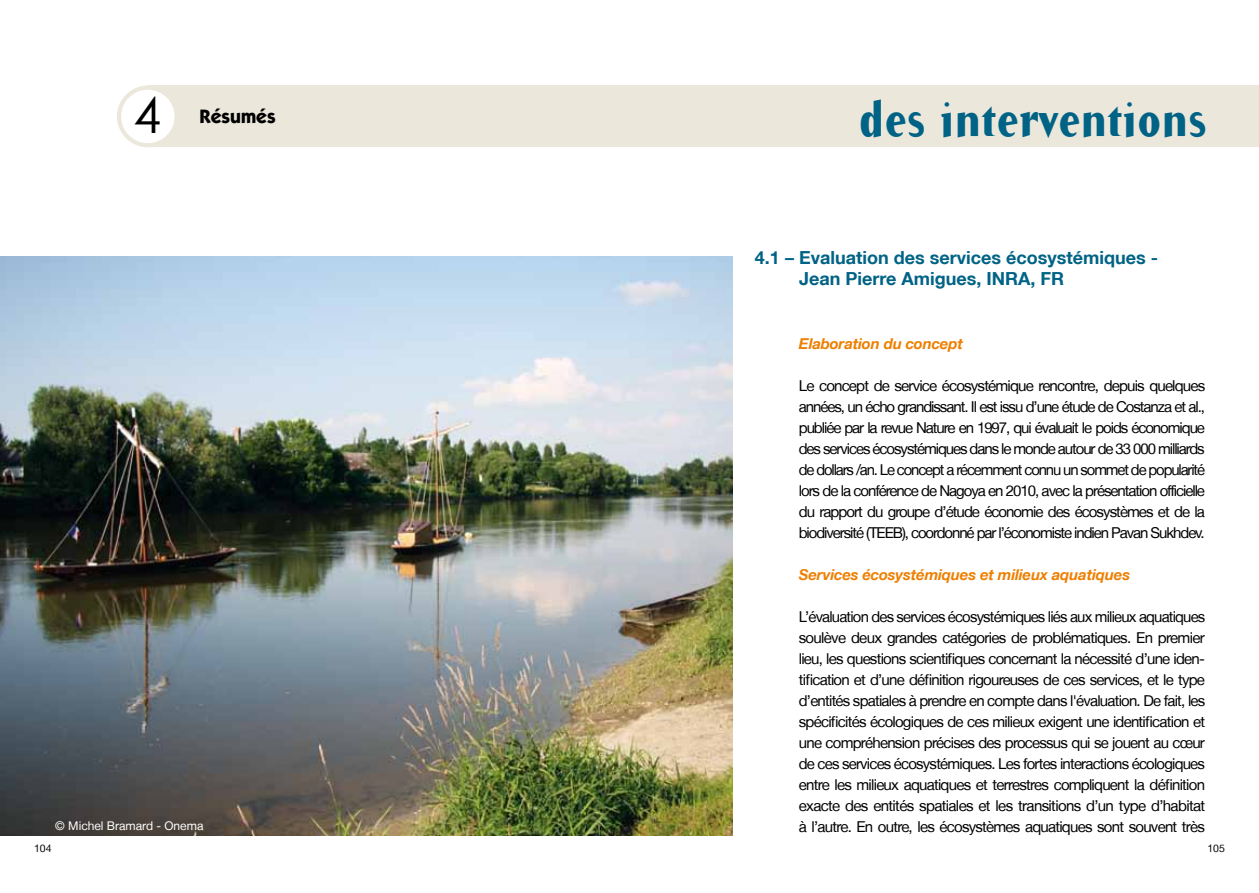
<style>
.page{position:relative;width:1259px;height:893px;background:#fff}
.page>*{position:absolute;margin:0;border:0;box-sizing:border-box;transform-origin:0 0}
.t1{font:49.8px "Century Gothic";color:#000}
.t2{font:700 49.5px "Arbitrary OT";color:#006385}
.t3{font:700 19.5px "ITC Kabel Std";color:#000}
.t4{font:700 18px/21px "Helvetica Neue LT";color:#006385}
.t5{font:15px/21px "Helvetica Neue LT";letter-spacing:-.07em;color:#000;text-align:justify}
.t6{font:italic 700 15px "Helvetica Neue LT";letter-spacing:-.01em;color:#ee7f00}
.t7{font:12px "Helvetica Neue LT";color:#fff}
.t8{font:10.5px "Helvetica Neue LT";color:#000}
</style>
<div class="page">
<img style="left:0;top:256px;width:732px;height:579px">
<div style="left:147px;top:86px;width:1112px;height:61px;background:#ebe7db"></div>
<div style="left:119px;top:88px;width:58px;height:57px;background:#fff;border-radius:50%"></div>
<div style="left:117px;top:86px;width:62px;height:61px;border:4px solid #ebe7db;border-radius:50%"></div>
<h1 class="t1" style="left:133px;top:80px;width:29px">4</h1>
<h3 class="t3" style="left:200px;top:104px;width:77px">Résumés</h3>
<p class="t7" style="left:55px;top:818px;width:150px">© Michel Bramard - Onema</p>
<h2 class="t2" style="left:859px;top:97px;width:350px">des interventions</h2>
<p class="t4" style="left:799px;top:246px;width:360px;text-indent:-44px">4.1 – Evaluation des services écosystémiques -<br>Jean Pierre Amigues, INRA, FR</p>
<p class="t6" style="left:799px;top:334px;width:166px">Elaboration du concept</p>
<p class="t5" style="left:799px;top:374px;width:408px">Le concept de service écosystémique rencontre, depuis quelques années, un écho grandissant. Il est issu d’une étude de Costanza et al., publiée par la revue Nature en 1997, qui évaluait le poids économique des services écosystémiques dans le monde autour de 33 000 milliards de dollars /an. Le concept a récemment connu un sommet de popularité lors de la conférence de Nagoya en 2010, avec la présentation officielle du rapport du groupe d’étude économie des écosystèmes et de la biodiversité (TEEB), coordonné par l’économiste indien Pavan Sukhdev.</p>
<p class="t6" style="left:799px;top:565px;width:333px">Services écosystémiques et milieux aquatiques</p>
<p class="t5" style="left:799px;top:605px;width:408px">L’évaluation des services écosystémiques liés aux milieux aquatiques soulève deux grandes catégories de problématiques. En premier lieu, les questions scientifiques concernant la nécessité d’une iden&shy;tification et d’une définition rigoureuses de ces services, et le type d’entités spatiales à prendre en compte dans l'évaluation. De fait, les spécificités écologiques de ces milieux exigent une identification et une compréhension précises des processus qui se jouent au cœur de ces services écosystémiques. Les fortes interactions écologiques entre les milieux aquatiques et terrestres compliquent la définition exacte des entités spatiales et les transitions d’un type d’habitat à l’autre. En outre, les écosystèmes aquatiques sont souvent très</p>
<p class="t8" style="left:34px;top:842px;width:19px">104</p>
<p class="t8" style="left:1207px;top:842px;width:19px">105</p>
</div>
